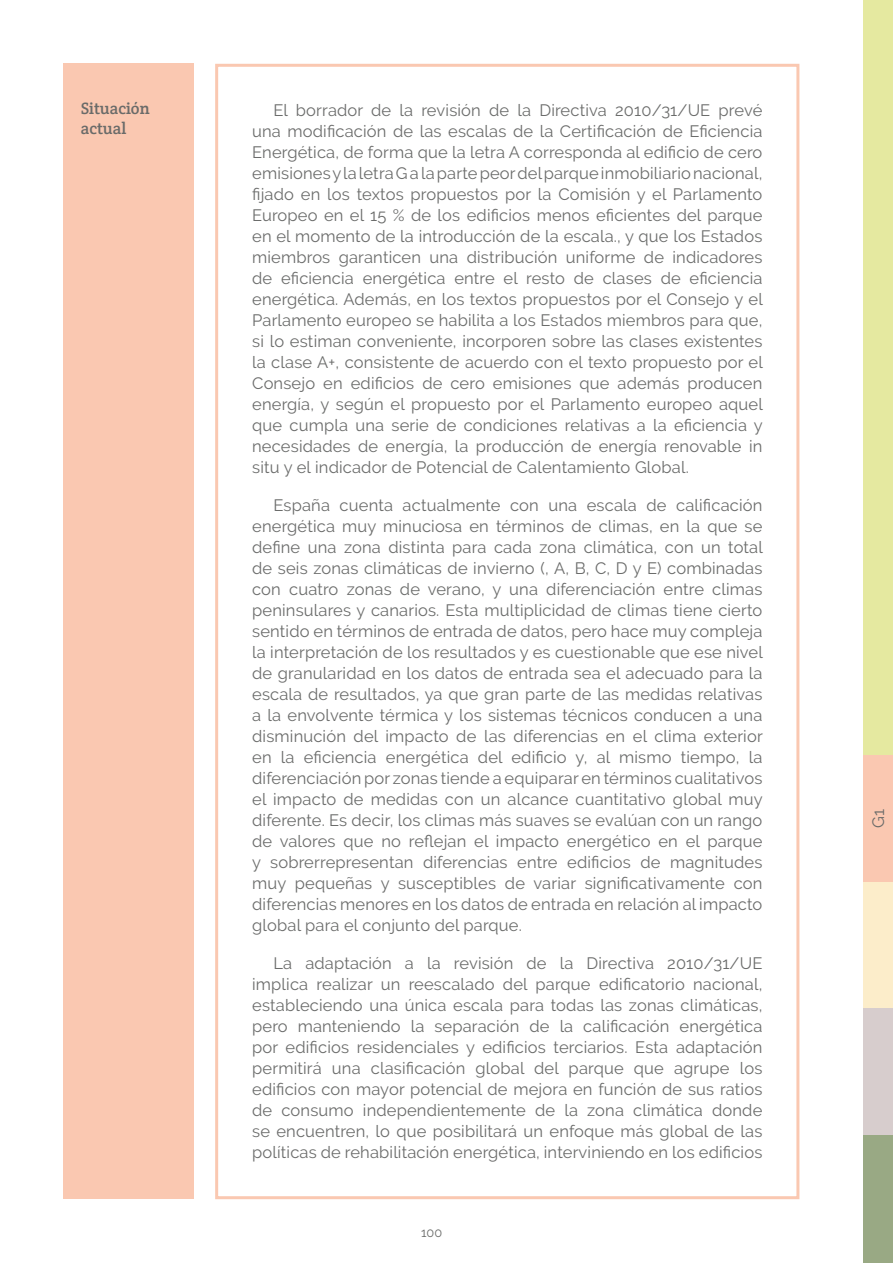
<style>
.page{position:relative;width:893px;height:1263px;background:#fff}
.page>*{position:absolute;margin:0;border:0;box-sizing:border-box;transform-origin:0 0}
.Cuerpo_de_texto_norm{font:16.5px/21px "Raleway";letter-spacing:.01em;color:#6b6c6b;text-align:justify}
.Título_4{font:16.5px/19.5px "Crete Round";color:#6a6b69}
.t1{font:16.5px "Raleway";color:#6a6b69}
.t2{font:12.75px "Raleway";color:#6a6b69}
</style>
<div class="page">
<div style="left:863px;top:0;width:30px;height:758px;background:#e5e9a0"></div>
<div style="left:863px;top:755px;width:30px;height:127px;background:#fac8b1"></div>
<div style="left:863px;top:882px;width:30px;height:128px;background:#fcedca"></div>
<div style="left:863px;top:1008px;width:30px;height:128px;background:#d7cdcd"></div>
<div style="left:863px;top:1136px;width:30px;height:127px;background:#99a984"></div>
<div style="left:215px;top:64px;width:584px;height:1135px;border:3px solid #fac8b1"></div>
<div style="left:64px;top:64px;width:130px;height:1135px;background:#fac8b1"></div>
<p class="Título_4" style="left:81px;top:98px;width:70px">Situación actual</p>
<p class="Cuerpo_de_texto_norm" style="left:252px;top:100px;width:512px;text-indent:21px">El borrador de la revisión de la Directiva 2010/31/UE prevé una modificación de las escalas de la Certificación de Eficiencia Energética, de forma que la letra A corresponda al edificio de cero emisiones y la letra G a la parte peor del parque inmobiliario nacional, fijado en los textos propuestos por la Comisión y el Parlamento Europeo en el 15 % de los edificios menos eficientes del parque en el momento de la introducción de la escala., y que los Estados miembros garanticen una distribución uniforme de indicadores de eficiencia energética entre el resto de clases de eficiencia energética. Además, en los textos propuestos por el Consejo y el Parlamento europeo se habilita a los Estados miembros para que, si lo estiman conveniente, incorporen sobre las clases existentes la clase A+, consistente de acuerdo con el texto propuesto por el Consejo en edificios de cero emisiones que además producen energía, y según el propuesto por el Parlamento europeo aquel que cumpla una serie de condiciones relativas a la eficiencia y necesidades de energía, la producción de energía renovable in situ y el indicador de Potencial de Calentamiento Global.</p>
<p class="Cuerpo_de_texto_norm" style="left:252px;top:495px;width:512px;text-indent:21px">España cuenta actualmente con una escala de calificación energética muy minuciosa en términos de climas, en la que se define una zona distinta para cada zona climática, con un total de seis zonas climáticas de invierno (α, A, B, C, D y E) combinadas con cuatro zonas de verano, y una diferenciación entre climas peninsulares y canarios. Esta multiplicidad de climas tiene cierto sentido en términos de entrada de datos, pero hace muy compleja la interpretación de los resultados y es cuestionable que ese nivel de granularidad en los datos de entrada sea el adecuado para la escala de resultados, ya que gran parte de las medidas relativas a la envolvente térmica y los sistemas técnicos conducen a una disminución del impacto de las diferencias en el clima exterior en la eficiencia energética del edificio y, al mismo tiempo, la diferenciación por zonas tiende a equiparar en términos cualitativos el impacto de medidas con un alcance cuantitativo global muy diferente. Es decir, los climas más suaves se evalúan con un rango de valores que no reflejan el impacto energético en el parque y sobrerrepresentan diferencias entre edificios de magnitudes muy pequeñas y susceptibles de variar significativamente con diferencias menores en los datos de entrada en relación al impacto global para el conjunto del parque.</p>
<p class="Cuerpo_de_texto_norm" style="left:252px;top:953px;width:512px;text-indent:21px">La adaptación a la revisión de la Directiva 2010/31/UE implica realizar un reescalado del parque edificatorio nacional, estableciendo una única escala para todas las zonas climáticas, pero manteniendo la separación de la calificación energética por edificios residenciales y edificios terciarios. Esta adaptación permitirá una clasificación global del parque que agrupe los edificios con mayor potencial de mejora en función de sus ratios de consumo independientemente de la zona climática donde se encuentren, lo que posibilitará un enfoque más global de las políticas de rehabilitación energética, interviniendo en los edificios</p>
<p class="t2" style="left:421px;top:1225px;width:23px">100</p>
<p class="t1" style="left:869px;top:828px;width:20px;rotate:-90deg">G1</p>
</div>
